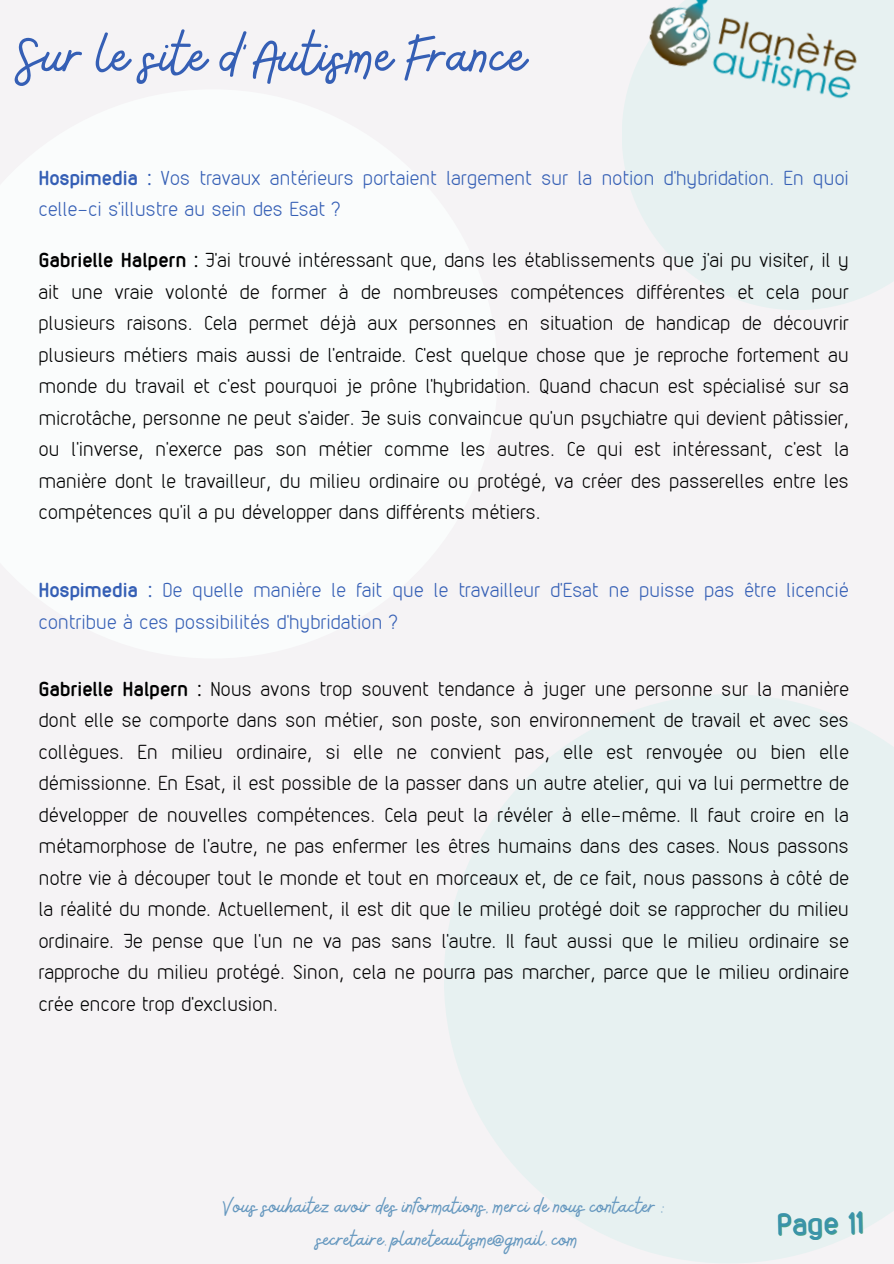
<style>
.page{position:relative;width:894px;height:1264px;background:#fff}
.page>*{position:absolute;margin:0;border:0;box-sizing:border-box;transform-origin:0 0}
.t1{font:63.3px "Bellaboo";color:#355fb5}
.t2{font:30px "VDS";color:#3b93aa}
.t3{font:24px/32.7px "Bellaboo";color:#6698bf;text-align:center}
.t4{font:100 19.5px/31.5px "VDS";letter-spacing:.02em;color:#000;text-align:justify}
.t5{font:100 19.5px/31.5px "VDS";letter-spacing:.02em;color:#355fb5}
.s1{font-weight:700}
</style>
<div class="page">
<div style="left:0;top:0;width:893px;height:1263px;background:#f5f3f5"></div>
<svg style="left:622px;top:136px;width:271px;height:174px;fill:#e7f1f1"></svg>
<img style="left:622px;top:0;width:271px;height:136px">
<svg style="left:444px;top:694px;width:449px;height:569px;fill:#e7f1f1"></svg>
<h1 class="t1" style="left:18px;top:15px;width:509px">Sur le site d'Autisme France</h1>
<p class="t5" style="left:39px;top:162px;width:811px"><span class="s1">Hospimedia :</span> Vos travaux antérieurs portaient largement sur la notion d'hybridation. En quoi celle-ci s'illustre au sein des Esat ?</p>
<p class="t4" style="left:39px;top:244px;width:811px"><span class="s1">Gabrielle Halpern :</span> J'ai trouvé intéressant que, dans les établissements que j'ai pu visiter, il y ait une vraie volonté de former à de nombreuses compétences différentes et cela pour plusieurs raisons. Cela permet déjà aux personnes en situation de handicap de découvrir plusieurs métiers mais aussi de l'entraide. C'est quelque chose que je reproche fortement au monde du travail et c'est pourquoi je prône l'hybridation. Quand chacun est spécialisé sur sa microtâche, personne ne peut s'aider. Je suis convaincue qu'un psychiatre qui devient pâtissier, ou l'inverse, n'exerce pas son métier comme les autres. Ce qui est intéressant, c'est la manière dont le travailleur, du milieu ordinaire ou protégé, va créer des passerelles entre les compétences qu'il a pu développer dans différents métiers.</p>
<p class="t5" style="left:39px;top:574px;width:811px"><span class="s1">Hospimedia :</span> De quelle manière le fait que le travailleur d'Esat ne puisse pas être licencié contribue à ces possibilités d'hybridation ?</p>
<p class="t4" style="left:39px;top:672px;width:811px"><span class="s1">Gabrielle Halpern :</span> Nous avons trop souvent tendance à juger une personne sur la manière dont elle se comporte dans son métier, son poste, son environnement de travail et avec ses collègues. En milieu ordinaire, si elle ne convient pas, elle est renvoyée ou bien elle démissionne. En Esat, il est possible de la passer dans un autre atelier, qui va lui permettre de développer de nouvelles compétences. Cela peut la révéler à elle-même. Il faut croire en la métamorphose de l'autre, ne pas enfermer les êtres humains dans des cases. Nous passons notre vie à découper tout le monde et tout en morceaux et, de ce fait, nous passons à côté de la réalité du monde. Actuellement, il est dit que le milieu protégé doit se rapprocher du milieu ordinaire. Je pense que l'un ne va pas sans l'autre. Il faut aussi que le milieu ordinaire se rapproche du milieu protégé. Sinon, cela ne pourra pas marcher, parce que le milieu ordinaire crée encore trop d'exclusion.</p>
<p class="t3" style="left:223px;top:1190px;width:443px">Vous souhaitez avoir des informations, merci de nous contacter : secretaire.planeteautisme@gmail.com</p>
<h2 class="t2" style="left:776px;top:1207px;width:89px;rotate:-1deg">Page 11</h2>
</div>
